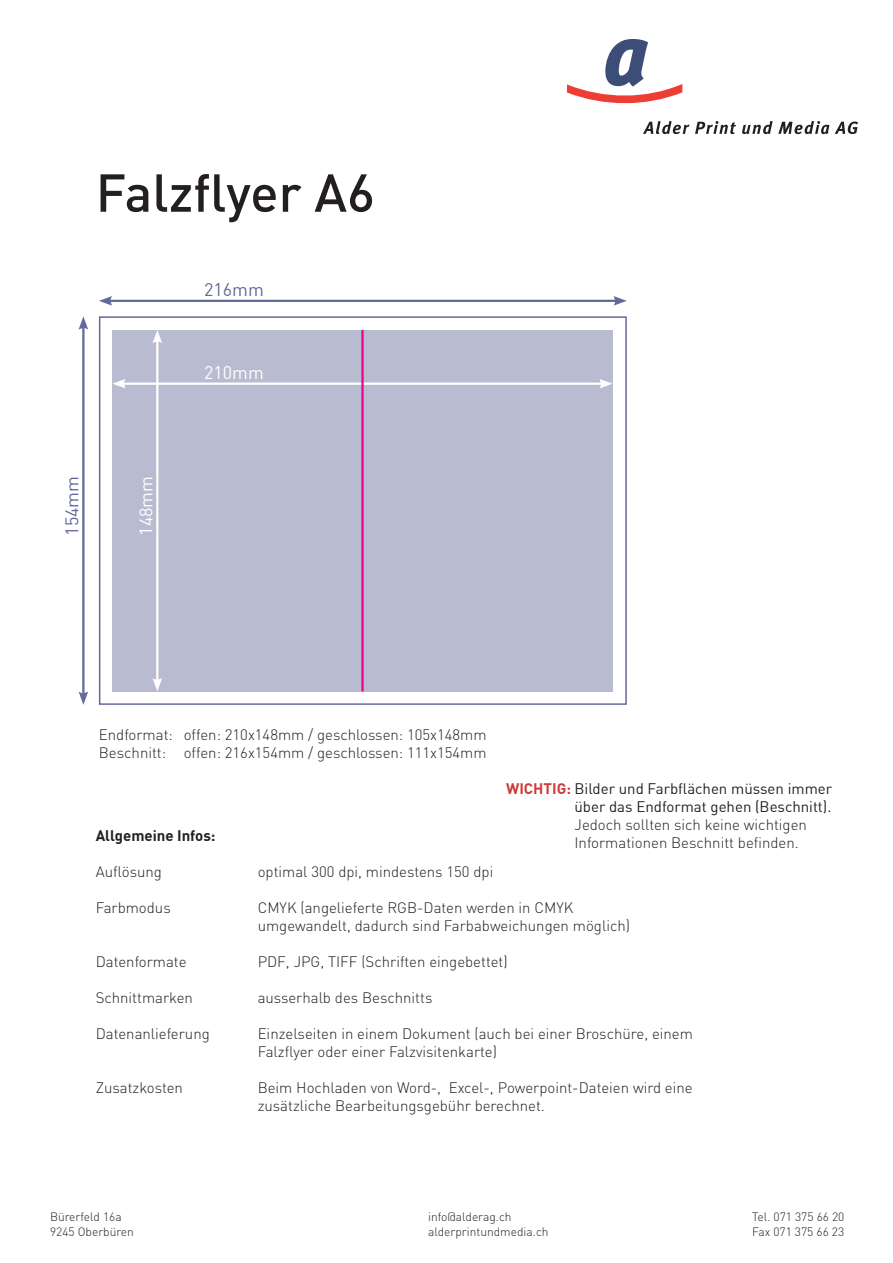
<style>
.page{position:relative;width:893px;height:1263px;background:#fff}
.page>*{position:absolute;margin:0;border:0;box-sizing:border-box;transform-origin:0 0}
.t1{font:500 52.5px "DIN";color:#231f20}
.t2{font:18px "DIN Offc";color:#fff}
.t3{font:18px "DIN Offc";color:#63699a}
.t4{font:300 15px/18px "DIN";color:#231f20}
.t5{font:15px/18px "DIN Offc";color:#231f20;text-align:right}
.t6{font:700 15px "DIN Offc";color:#231f20}
.t7{font:300 12px "DIN";color:#231f20}
.s1{font-weight:700;color:#ce3b3d}
</style>
<div class="page">
<svg style="left:643px;top:121px;width:93px;height:13px"></svg>
<svg style="left:742px;top:121px;width:87px;height:13px"></svg>
<svg style="left:835px;top:122px;width:23px;height:12px"></svg>
<svg style="left:567px;top:39px;width:115px;height:65px"></svg>
<div style="left:112px;top:330px;width:250px;height:361px;background:#b9bbd1"></div>
<div style="left:362px;top:330px;width:251px;height:361px;background:#b9bbd1"></div>
<div style="left:99px;top:316px;width:528px;height:389px;border:2px solid #63699a"></div>
<hr style="left:82px;top:326px;width:3px;height:369px;background:#63699a">
<svg style="left:78px;top:691px;width:10px;height:14px"></svg>
<svg style="left:78px;top:316px;width:10px;height:14px"></svg>
<hr style="left:108px;top:300px;width:509px;height:2px;background:#63699a">
<svg style="left:99px;top:296px;width:13px;height:10px"></svg>
<svg style="left:613px;top:296px;width:14px;height:10px"></svg>
<hr style="left:156px;top:339px;width:2px;height:343px;background:#fff">
<svg style="left:152px;top:678px;width:10px;height:13px"></svg>
<svg style="left:152px;top:330px;width:10px;height:13px"></svg>
<hr style="left:122px;top:383px;width:481px;height:2px;background:#fff">
<svg style="left:113px;top:379px;width:13px;height:10px"></svg>
<svg style="left:599px;top:379px;width:13px;height:10px"></svg>
<hr style="left:361px;top:330px;width:3px;height:361px;background:#ed028c">
<h1 class="t1" style="left:96px;top:159px;width:281px">Falzflyer A6</h1>
<p class="t3" style="left:204px;top:278px;width:61px">216mm</p>
<p class="t3" style="left:61px;top:536px;width:61px;rotate:-90deg">154mm</p>
<p class="t2" style="left:135px;top:536px;width:61px;rotate:-90deg">148mm</p>
<p class="t2" style="left:204px;top:361px;width:61px">210mm</p>
<p class="t4" style="left:99px;top:725px;width:389px">Endformat: offen: 210x148mm / geschlossen: 105x148mm<br>Beschnitt: offen: 216x154mm / geschlossen: 111x154mm</p>
<p class="t5" style="left:506px;top:779px;width:328px"><span class="s1">WICHTIG:</span> Bilder und Farbflächen müssen immer über das Endformat gehen (Beschnitt).</p>
<p class="t4" style="left:574px;top:815px;width:234px">Jedoch sollten sich keine wichtigen<br>Informationen Beschnitt befinden.</p>
<p class="t6" style="left:96px;top:826px;width:121px">Allgemeine Infos:</p>
<p class="t4" style="left:96px;top:863px;width:68px">Auflösung</p>
<p class="t4" style="left:258px;top:863px;width:237px">optimal 300 dpi, mindestens 150 dpi</p>
<p class="t4" style="left:96px;top:899px;width:77px">Farbmodus</p>
<p class="t4" style="left:258px;top:899px;width:374px">CMYK (angelieferte RGB-Daten werden in CMYK umgewandelt, dadurch sind Farbabweichungen möglich)</p>
<p class="t4" style="left:96px;top:953px;width:92px">Datenformate</p>
<p class="t4" style="left:258px;top:953px;width:252px">PDF, JPG, TIFF (Schriften eingebettet)</p>
<p class="t4" style="left:96px;top:989px;width:99px">Schnittmarken</p>
<p class="t4" style="left:258px;top:989px;width:176px">ausserhalb des Beschnitts</p>
<p class="t4" style="left:96px;top:1025px;width:116px">Datenanlieferung</p>
<p class="t4" style="left:258px;top:1025px;width:437px">Einzelseiten in einem Dokument (auch bei einer Broschüre, einem<br>Falzflyer oder einer Falzvisitenkarte)</p>
<p class="t4" style="left:96px;top:1079px;width:89px">Zusatzkosten</p>
<p class="t4" style="left:258px;top:1079px;width:436px">Beim Hochladen von Word-, Excel-, Powerpoint-Dateien wird eine zusätzliche Bearbeitungsgebühr berechnet.</p>
<p class="t7" style="left:50px;top:1209px;width:73px">Bürerfeld 16a</p>
<p class="t7" style="left:428px;top:1209px;width:85px">info@alderag.ch</p>
<p class="t7" style="left:752px;top:1209px;width:94px">Tel. 071 375 66 20</p>
<p class="t7" style="left:50px;top:1224px;width:85px">9245 Oberbüren</p>
<p class="t7" style="left:428px;top:1224px;width:122px">alderprintundmedia.ch</p>
<p class="t7" style="left:752px;top:1224px;width:94px">Fax 071 375 66 23</p>
</div>
